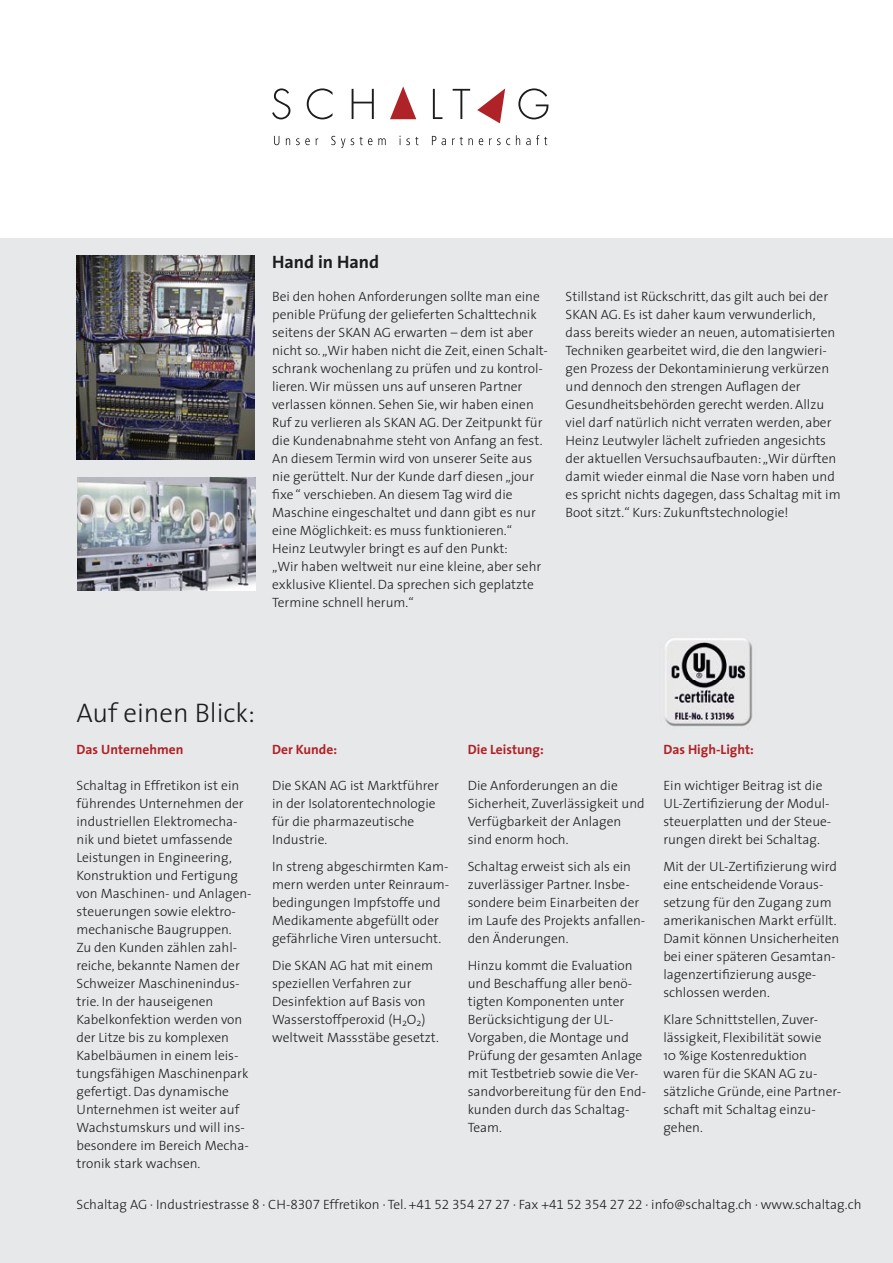
<style>
.page{position:relative;width:893px;height:1263px;background:#fff}
.page>*{position:absolute;margin:0;border:0;box-sizing:border-box;transform-origin:0 0}
.t1{font:300 27px "The Sans";color:#1b1c1d}
.t2{font:700 18px "The Sans";color:#1b1c1d}
.t3{font:300 13.5px/18px "The Sans";color:#1b1c1d}
.t4{font:700 13.5px "The Sans";color:#af2227}
.s1{font-family:"The Sans Light Expert";font-weight:400}
</style>
<div class="page">
<div style="left:0;top:238px;width:893px;height:1025px;background:#e7e8e9"></div>
<img style="left:77px;top:478px;width:178px;height:112px">
<svg style="left:272px;top:88px;width:18px;height:31px"></svg>
<svg style="left:307px;top:88px;width:25px;height:31px"></svg>
<svg style="left:352px;top:89px;width:22px;height:30px"></svg>
<svg style="left:433px;top:89px;width:9px;height:30px"></svg>
<svg style="left:453px;top:89px;width:17px;height:30px"></svg>
<svg style="left:518px;top:88px;width:31px;height:31px"></svg>
<svg style="left:390px;top:86px;width:26px;height:33px"></svg>
<svg style="left:477px;top:88px;width:28px;height:35px"></svg>
<svg style="left:274px;top:136px;width:5px;height:9px"></svg>
<svg style="left:286px;top:138px;width:4px;height:7px"></svg>
<svg style="left:296px;top:138px;width:14px;height:7px"></svg>
<svg style="left:331px;top:136px;width:14px;height:12px"></svg>
<svg style="left:351px;top:137px;width:21px;height:8px"></svg>
<svg style="left:378px;top:138px;width:8px;height:7px"></svg>
<svg style="left:400px;top:136px;width:18px;height:9px"></svg>
<svg style="left:432px;top:136px;width:14px;height:9px"></svg>
<svg style="left:452px;top:137px;width:21px;height:8px"></svg>
<svg style="left:479px;top:138px;width:4px;height:7px"></svg>
<svg style="left:489px;top:138px;width:21px;height:7px"></svg>
<svg style="left:516px;top:135px;width:4px;height:10px"></svg>
<svg style="left:526px;top:135px;width:21px;height:10px"></svg>
<img style="left:77px;top:255px;width:178px;height:205px">
<img style="left:665px;top:638px;width:87px;height:89px">
<h2 class="t2" style="left:272px;top:247px;width:109px">Hand in Hand</h2>
<p class="t3" style="left:272px;top:287px;width:277px">Bei den hohen Anforderungen sollte man eine penible Prüfung der gelieferten Schalttechnik seitens der SKAN AG erwarten – dem ist aber nicht so. „Wir haben nicht die Zeit, einen Schalt&shy;schrank wochenlang zu prüfen und zu kontrol&shy;lieren. Wir müssen uns auf unseren Partner verlassen können. Sehen Sie, wir haben einen Ruf zu verlieren als SKAN AG. Der Zeitpunkt für die Kundenabnahme steht von Anfang an fest.<br>An diesem Termin wird von unserer Seite aus nie gerüttelt. Nur der Kunde darf diesen „jour fixe “ verschieben. An diesem Tag wird die Maschine eingeschaltet und dann gibt es nur eine Möglichkeit: es muss funktionieren.“ Heinz Leutwyler bringt es auf den Punkt:<br>„Wir haben weltweit nur eine kleine, aber sehr exklusive Klientel. Da sprechen sich geplatzte Termine schnell herum.“</p>
<p class="t3" style="left:566px;top:287px;width:277px">Stillstand ist Rückschritt, das gilt auch bei der SKAN AG. Es ist daher kaum verwunderlich, dass bereits wieder an neuen, automatisierten Techniken gearbeitet wird, die den langwieri&shy;gen Prozess der Dekontaminierung verkürzen und dennoch den strengen Auflagen der Gesundheitsbehörden gerecht werden. Allzu viel darf natürlich nicht verraten werden, aber Heinz Leutwyler lächelt zufrieden angesichts der aktuellen Versuchsaufbauten: „Wir dürften damit wieder einmal die Nase vorn haben und es spricht nichts dagegen, dass Schaltag mit im Boot sitzt.“ Kurs: Zukunftstechnologie!</p>
<h1 class="t1" style="left:77px;top:690px;width:180px">Auf einen Blick:</h1>
<p class="t4" style="left:272px;top:738px;width:66px">Der Kunde:</p>
<p class="t3" style="left:272px;top:776px;width:168px">Die SKAN AG ist Marktführer in der Isolatorentechnologie für die pharmazeutische<br>Industrie.</p>
<p class="t3" style="left:272px;top:857px;width:179px">In streng abgeschirmten Kam&shy;mern werden unter Reinraum&shy;bedingungen Impfstoffe und<br>Medikamente abgefüllt oder gefährliche Viren untersucht.</p>
<p class="t3" style="left:272px;top:956px;width:168px">Die SKAN AG hat mit einem speziellen Verfahren zur<br>Desinfektion auf Basis von<br>Wasserstoffperoxid (H<sub>2</sub>O<sub>2</sub>) weltweit Massstäbe gesetzt.</p>
<p class="t4" style="left:663px;top:738px;width:92px">Das High-Light:</p>
<p class="t3" style="left:663px;top:776px;width:169px">Ein wichtiger Beitrag ist die<br>UL-Zertifizierung der Modul&shy;steuerplatten und der Steue&shy;rungen direkt bei Schaltag.</p>
<p class="t3" style="left:663px;top:857px;width:177px">Mit der UL-Zertifizierung wird eine entscheidende Voraus - setzung für den Zugang zum amerikanischen Markt erfüllt.<br>Damit können Unsicherheiten bei einer späteren Gesamtan&shy;lagenzertifizierung ausge&shy;schlossen werden.</p>
<p class="t3" style="left:663px;top:1010px;width:179px">Klare Schnittstellen, Zuver&shy;lässigkeit, Flexibilität sowie<br>10 %ige Kostenreduktion waren für die SKAN AG zu&shy;sätzliche Gründe, eine Partner&shy;schaft mit Schaltag einzu&shy;gehen.</p>
<p class="t4" style="left:77px;top:738px;width:108px">Das Unternehmen</p>
<p class="t3" style="left:77px;top:776px;width:177px">Schaltag in Effretikon ist ein führendes Unternehmen der industriellen Elektromecha&shy;nik und bietet umfassende<br>Leistungen in Engineering,<br>Konstruktion und Fertigung von Maschinen- und Anlagen&shy;steuerungen sowie elektro&shy;mechanische Baugruppen.<br>Zu den Kunden zählen zahl&shy;reiche, bekannte Namen der<br>Schweizer Maschinenindus&shy;trie. In der hauseigenen<br>Kabel konfektion werden von der Litze bis zu komplexen<br>Kabelbäumen in einem leis&shy;tungsfähigen Maschinenpark gefertigt. Das dynamische<br>Unternehmen ist weiter auf<br>Wachstumskurs und will ins&shy;besondere im Bereich Mecha - tronik stark wachsen.</p>
<p class="t3" style="left:77px;top:1195px;width:786px">Schaltag AG · Industriestrasse 8 · CH-<span class="s1">8307</span> Effretikon · Tel. <span class="s1">+41 52 354 27 27</span> · Fax <span class="s1">+41 52 354 27 22</span> · info@schaltag.ch · www.schaltag.ch</p>
<p class="t4" style="left:468px;top:738px;width:78px">Die Leistung:</p>
<p class="t3" style="left:468px;top:776px;width:178px">Die Anforderungen an die<br>Sicherheit, Zuverlässigkeit und<br>Verfügbarkeit der Anlagen sind enorm hoch.</p>
<p class="t3" style="left:468px;top:857px;width:179px">Schaltag erweist sich als ein zuverlässiger Partner. Insbe&shy;sondere beim Einarbeiten der im Laufe des Projekts anfallen&shy;den Änderungen.</p>
<p class="t3" style="left:468px;top:956px;width:180px">Hinzu kommt die Evaluation und Beschaffung aller benö&shy;tigten Komponenten unter<br>Berücksichtigung der UL-<br>Vorgaben, die Montage und<br>Prüfung der gesamten Anlage mit Testbetrieb sowie die Ver&shy;sandvorbereitung für den End&shy;kunden durch das Schaltag-<br>Team.</p>
</div>
